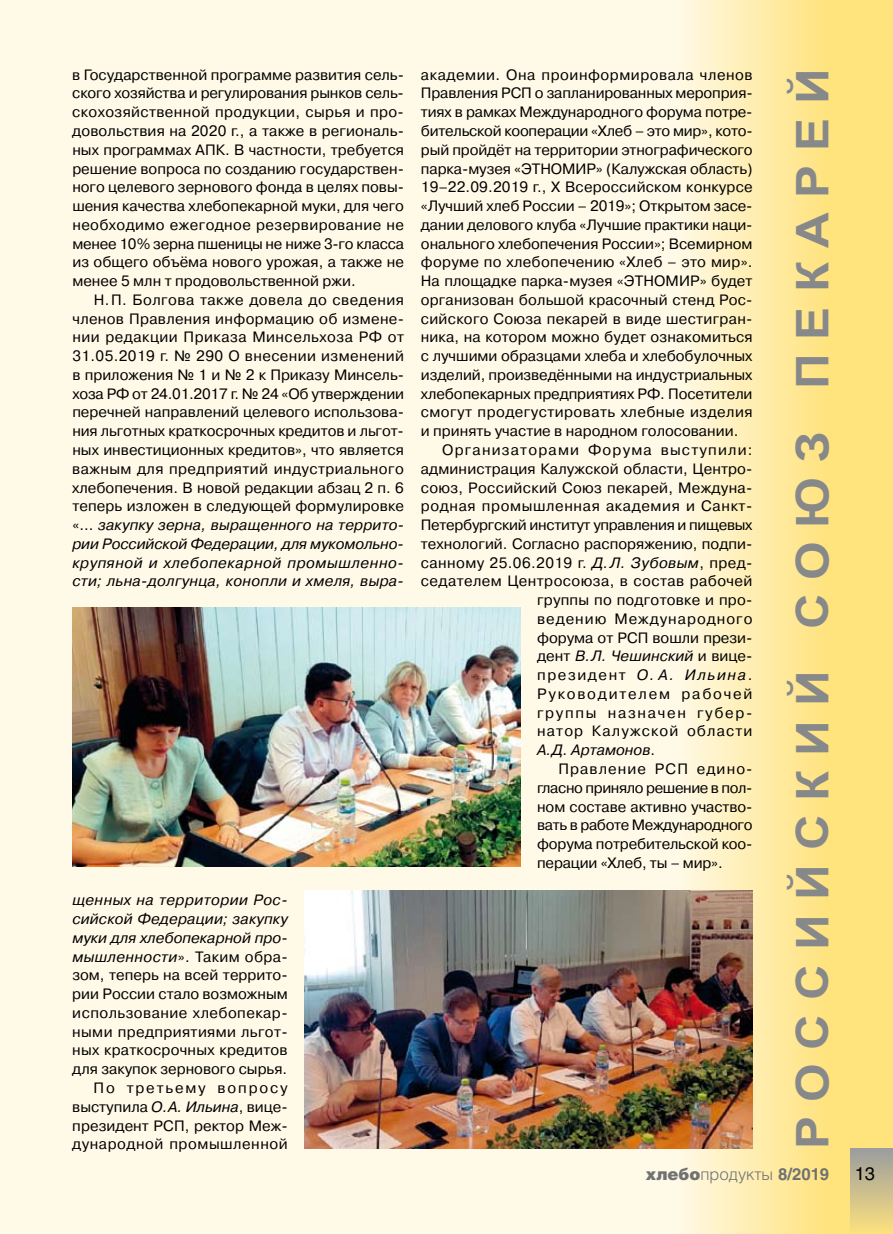
<style>
.page{position:relative;width:893px;height:1234px;background:#fff}
.page>*{position:absolute;margin:0;border:0;box-sizing:border-box;transform-origin:0 0}
.t1{font:700 45px "Arial";letter-spacing:.285em;color:#87888a;scale:1.1 1}
.t2{font:18px "Helios";color:#000}
.t3{font:300 16.5px "Helios";color:#707173}
.t4{font:15px/18.8px "Pragmatica C";letter-spacing:.005em;color:#000;text-align:justify}
.t5{font:15px "Pragmatica C";letter-spacing:.03em;color:#000}
.t6{font:15px "Pragmatica C";letter-spacing:-.025em;color:#000}
.t7{font:15px "Pragmatica C";letter-spacing:-.015em;color:#000}
.t8{font:15px "Pragmatica C";letter-spacing:-.02em;color:#000}
.t9{font:15px "Pragmatica C";letter-spacing:.075em;color:#000}
.t10{font:italic 15px "Pragmatica C";letter-spacing:.005em;color:#000}
.t11{font:15px "Pragmatica C";letter-spacing:.035em;color:#000}
.t12{font:15px "Pragmatica C";letter-spacing:.04em;color:#000}
.t13{font:15px "Pragmatica C";letter-spacing:.08em;color:#000}
.t14{font:15px "Pragmatica C";letter-spacing:.065em;color:#000}
.t15{font:15px "Pragmatica C";letter-spacing:.105em;color:#000}
.t16{font:15px "Pragmatica C";letter-spacing:.12em;color:#000}
.t17{font:15px "Pragmatica C";letter-spacing:.115em;color:#000}
.s1{font-style:italic}
.s2{font-style:normal}
.s3{font-weight:900}
.s4{font-weight:700}
</style>
<div class="page">
<div style="left:0;top:0;width:893px;height:1233px;background:#fffae8"></div>
<div style="left:829px;top:0;width:64px;height:1233px;background:#ffe37d"></div>
<div style="left:676px;top:0;width:153px;height:1233px;background:linear-gradient(to right,#fff9e6,#ffe37d)"></div>
<div style="left:850px;top:1148px;width:43px;height:85px;background:linear-gradient(to bottom,#9b9c9f,#fce07d)"></div>
<img style="left:72px;top:607px;width:448px;height:259px">
<img style="left:305px;top:890px;width:448px;height:258px">
<p class="t4" style="left:72px;top:65px;width:333px">в Государственной программе развития сель&shy;ского хозяйства и регулирования рынков сель&shy;скохозяйственной продукции, сырья и про&shy;довольствия на 2020 г., а также в региональ&shy;ных программах АПК. В частности, требуется решение вопроса по созданию государствен&shy;ного целевого зернового фонда в целях повы&shy;шения качества хлебопекарной муки, для чего необходимо ежегодное резервирование не менее 10% зерна пшеницы не ниже 3‑ го класса из общего объёма нового урожая, а также не менее 5 млн т продовольственной ржи.</p>
<p class="t4" style="left:72px;top:290px;width:333px;text-indent:21px">Н.П. Болгова также довела до сведения членов Правления информацию об измене&shy;нии редакции Приказа Минсельхоза РФ от 31.05.2019 г. № 290 О внесении изменений в приложения № 1 и № 2 к Приказу Минсель&shy;хоза РФ от 24.01.2017 г. № 24 «Об утверждении перечней направлений целевого использова&shy;ния льготных краткосрочных кредитов и льгот&shy;ных инвестиционных кредитов», что является важным для предприятий индустриального хлебопечения. В новой редакции абзац 2 п. 6 теперь изложен в следующей формулировке «… <span class="s1">закупку зерна, выращенного на террито&shy;рии Российской Федерации, для мукомольно&shy;крупяной и хлебопекарной промышленно&shy;сти; льна-долгунца, конопли и хмеля, выра-</span></p>
<p class="t4" style="left:72px;top:890px;width:217px;text-align:right"><span class="s1">щенных на территории Рос&shy;сийской Федерации; закупку муки для хлебопекарной про&shy;мышленности</span>». Таким обра&shy;зом, теперь на всей террито&shy;рии России стало возможным использование хлебопекар&shy;ными предприятиями льгот&shy;ных краткосрочных кредитов для закупок зернового сырья.<br>По третьему вопросу выступила <span class="s1">О.А. Ильина</span>, вице&shy;президент РСП, ректор Меж&shy;дународной промышленной</p>
<p class="t11" style="left:421px;top:67px;width:333px">академии. Она проинформировала членов</p>
<p class="t4" style="left:421px;top:84px;width:333px">Правления РСП о запланированных мероприя-</p>
<p class="t4" style="left:421px;top:103px;width:333px">тиях в рамках Международного форума потре-</p>
<p class="t7" style="left:421px;top:123px;width:333px">бительской кооперации «Хлеб – это мир», кото-</p>
<p class="t4" style="left:421px;top:140px;width:333px">рый пройдёт на территории этнографического</p>
<p class="t4" style="left:421px;top:159px;width:333px">парка-музея «ЭТНОМИР» (Калужская область)</p>
<p class="t4" style="left:421px;top:178px;width:333px">19–22.09.2019 г., X Всероссийском конкурсе</p>
<p class="t4" style="left:421px;top:197px;width:333px">«Лучший хлеб России – 2019»; Открытом засе-</p>
<p class="t4" style="left:421px;top:215px;width:333px">дании делового клуба «Лучшие практики наци-</p>
<p class="t4" style="left:421px;top:234px;width:333px">онального хлебопечения России»; Всемирном</p>
<p class="t4" style="left:421px;top:253px;width:333px">форуме по хлебопечению «Хлеб – это мир».</p>
<p class="t4" style="left:421px;top:272px;width:333px">На площадке парка-музея «ЭТНОМИР» будет</p>
<p class="t4" style="left:421px;top:290px;width:333px">организован большой красочный стенд Рос-</p>
<p class="t4" style="left:421px;top:309px;width:333px">сийского Союза пекарей в виде шестигран-</p>
<p class="t4" style="left:421px;top:328px;width:333px">ника, на котором можно будет ознакомиться</p>
<p class="t4" style="left:421px;top:347px;width:333px">с лучшими образцами хлеба и хлебобулочных</p>
<p class="t4" style="left:421px;top:365px;width:333px">изделий, произведёнными на индустриальных</p>
<p class="t4" style="left:421px;top:384px;width:333px">хлебопекарных предприятиях РФ. Посетители</p>
<p class="t5" style="left:421px;top:404px;width:333px">смогут продегустировать хлебные изделия</p>
<p class="t4" style="left:421px;top:422px;width:319px">и принять участие в народном голосовании.</p>
<p class="t13" style="left:442px;top:442px;width:312px">Организаторами Форума выступили:</p>
<p class="t4" style="left:421px;top:459px;width:333px">администрация Калужской области, Центро-</p>
<p class="t4" style="left:421px;top:478px;width:333px">союз, Российский Союз пекарей, Междуна-</p>
<p class="t12" style="left:421px;top:498px;width:333px">родная промышленная академия и Санкт-</p>
<p class="t8" style="left:421px;top:517px;width:333px">Петербургский институт управления и пищевых</p>
<p class="t4" style="left:421px;top:534px;width:333px">технологий. Согласно распоряжению, подпи-</p>
<p class="t5" style="left:421px;top:554px;width:333px">санному 25.06.2019 г. <span class="s1">Д.Л. Зубовым</span>, пред-</p>
<p class="t5" style="left:421px;top:573px;width:333px">седателем Центросоюза, в состав рабочей</p>
<p class="t4" style="left:537px;top:590px;width:217px">группы по подготовке и про-</p>
<p class="t14" style="left:537px;top:610px;width:217px">ведению Международного</p>
<p class="t4" style="left:537px;top:628px;width:217px">форума от РСП вошли прези-</p>
<p class="t10" style="left:537px;top:648px;width:217px"><span class="s2">дент</span> В.Л. Чешинский <span class="s2">и вице-</span></p>
<p class="t15" style="left:537px;top:667px;width:217px">президент <span class="s1">О. А. Ильина</span>.</p>
<p class="t16" style="left:537px;top:685px;width:217px">Руководителем рабочей</p>
<p class="t17" style="left:537px;top:704px;width:217px">группы назначен губер-</p>
<p class="t9" style="left:537px;top:723px;width:217px">натор Калужской области</p>
<p class="t10" style="left:537px;top:742px;width:120px">А.Д. Артамонов<span class="s2">.</span></p>
<p class="t9" style="left:558px;top:760px;width:196px">Правление РСП едино-</p>
<p class="t6" style="left:537px;top:779px;width:217px">гласно приняло решение в пол-</p>
<p class="t4" style="left:537px;top:797px;width:217px">ном составе активно участво-</p>
<p class="t6" style="left:537px;top:817px;width:217px">вать в работе Международного</p>
<p class="t4" style="left:537px;top:834px;width:217px">форума потребительской коо-</p>
<p class="t4" style="left:537px;top:853px;width:187px">перации «Хлеб, ты – мир».</p>
<h1 class="t1" style="left:783px;top:1148px;width:983px;rotate:-90deg">РОССИЙСКИЙ СОЮЗ ПЕКАРЕЙ</h1>
<p class="t3" style="left:645px;top:1164px;width:185px"><span class="s3">хле-бо-</span>про-дук-ты <span class="s4">8/2019</span></p>
<p class="t2" style="left:855px;top:1162px;width:22px">13</p>
</div>
